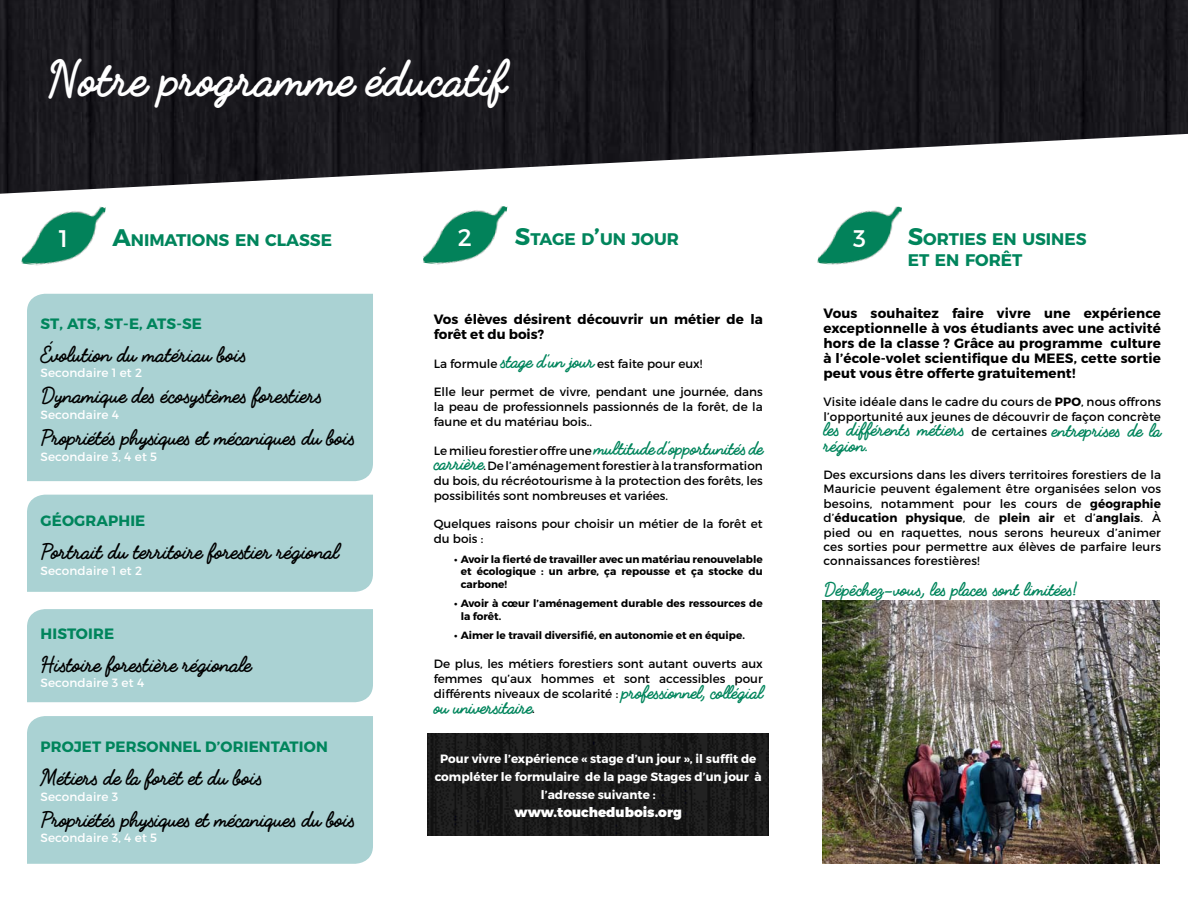
<style>
.page{position:relative;width:1188px;height:918px;background:#fff}
.page>*{position:absolute;margin:0;border:0;box-sizing:border-box;transform-origin:0 0}
.t1{font:700 48px "Fabfelt Script";letter-spacing:.01em;color:#fff}
.t2{font:24px "Montserrat";color:#fff}
.t3{font:700 21px "Fabfelt Script";color:#000}
.t4{font:700 21px "Fabfelt Script";letter-spacing:.02em;color:#000}
.t5{font:700 18px/15.8px "Fabfelt Script";letter-spacing:.01em;color:#00855c}
.t6{font:700 18px "Fabfelt Script";letter-spacing:-.01em;color:#00855c}
.t7{font:700 16.8px/21px "Montserrat";color:#00855c}
.t8{font:700 15px "Montserrat";letter-spacing:.01em;color:#00855c}
.t9{font:700 13.5px/15px "Montserrat";letter-spacing:.01em;color:#000}
.t10{font:900 13.5px "Montserrat";color:#fff}
.t11{font:12px/15px "Montserrat";color:#000;text-align:justify}
.t12{font:700 12px/18px "Montserrat";color:#fff;text-align:center}
.t13{font:12px "Montserrat";letter-spacing:.01em;color:#fff}
.t14{font:700 10.5px/12.6px "Montserrat";color:#000;text-align:justify}
.s1{font-size:24px}
.s2{font-family:"Fabfelt Script";font-weight:700;font-size:18px;color:#00855c}
.s3{font-family:"Montserrat";font-weight:400;font-size:12px;color:#000}
.s4{font-weight:700}
</style>
<div class="page">
<img style="left:427px;top:733px;width:342px;height:102px">
<img style="left:0;top:0;width:1188px;height:194px">
<img style="left:822px;top:600px;width:338px;height:263px">
<div style="left:27px;top:716px;width:346px;height:148px;background:#aad2d3"></div>
<div style="left:27px;top:609px;width:346px;height:93px;background:#aad2d3"></div>
<div style="left:27px;top:495px;width:346px;height:97px;background:#aad2d3"></div>
<div style="left:27px;top:294px;width:346px;height:187px;background:#aad2d3"></div>
<img style="left:817px;top:206px;width:85px;height:59px">
<img style="left:423px;top:206px;width:84px;height:59px">
<img style="left:21px;top:206px;width:85px;height:60px">
<h1 class="t1" style="left:47px;top:47px;width:460px">Notre programme éducatif</h1>
<h2 class="t2" style="left:59px;top:224px;width:11px">1</h2>
<h3 class="t7" style="left:112px;top:230px;width:221px"><span class="s1">A</span>NIMATIONS EN CLASSE</h3>
<h2 class="t2" style="left:458px;top:223px;width:16px">2</h2>
<h3 class="t7" style="left:515px;top:229px;width:166px"><span class="s1">S</span>TAGE D<span class="s1">’</span>UN JOUR</h3>
<h2 class="t2" style="left:853px;top:223px;width:14px">3</h2>
<h3 class="t7" style="left:908px;top:229px;width:180px"><span class="s1">S</span>ORTIES EN USINES<br>ET EN FORÊT</h3>
<p class="t8" style="left:40px;top:314px;width:153px">ST, ATS, ST-E, ATS-SE</p>
<h3 class="t3" style="left:40px;top:340px;width:207px">Évolution du matériau bois</h3>
<p class="t13" style="left:40px;top:366px;width:103px">Secondaire 1 et 2</p>
<h3 class="t3" style="left:40px;top:382px;width:283px">Dynamique des écosystèmes forestiers</h3>
<p class="t13" style="left:40px;top:407px;width:80px">Secondaire 4</p>
<h3 class="t3" style="left:40px;top:423px;width:316px">Propriétés physiques et mécaniques du bois</h3>
<p class="t13" style="left:40px;top:449px;width:118px">Secondaire 3, 4 et 5</p>
<p class="t8" style="left:40px;top:512px;width:98px">GÉOGRAPHIE</p>
<h3 class="t3" style="left:40px;top:538px;width:300px">Portrait du territoire forestier régional</h3>
<p class="t13" style="left:40px;top:563px;width:103px">Secondaire 1 et 2</p>
<p class="t8" style="left:40px;top:624px;width:73px">HISTOIRE</p>
<h3 class="t3" style="left:40px;top:650px;width:212px">Histoire forestière régionale</h3>
<p class="t13" style="left:40px;top:676px;width:105px">Secondaire 3 et 4</p>
<p class="t8" style="left:40px;top:737px;width:130px">PROJET PERSONNEL</p>
<p class="t8" style="left:205px;top:737px;width:49px">D’ORIENT</p>
<p class="t8" style="left:279px;top:737px;width:48px">ATION</p>
<h3 class="t4" style="left:40px;top:763px;width:223px">Métiers de la forêt et du bois</h3>
<p class="t13" style="left:40px;top:789px;width:79px">Secondaire 3</p>
<h3 class="t3" style="left:40px;top:805px;width:316px">Propriétés physiques et mécaniques du bois</h3>
<p class="t13" style="left:40px;top:831px;width:118px">Secondaire 3, 4 et 5</p>
<p class="t9" style="left:434px;top:312px;width:331px">Vos élèves désirent découvrir un métier de la forêt et du bois?</p>
<p class="t11" style="left:434px;top:356px;width:270px">La formule <span class="s2">stage d’un jour</span> est faite pour eux!</p>
<p class="t11" style="left:434px;top:385px;width:331px">Elle leur permet de vivre, pendant une journée, dans la peau de professionnels passionnés de la forêt, de la faune et du matériau bois..</p>
<p class="t11" style="left:434px;top:443px;width:331px">Le milieu forestier offre une <span class="s2">multitude d’opportunités de carrière</span>. De l’aménagement forestier à la transformation du bois, du récréotourisme à la protection des forêts, les possibilités sont nombreuses et variées.</p>
<p class="t11" style="left:434px;top:517px;width:331px">Quelques raisons pour choisir un métier de la forêt et du bois :</p>
<p class="t14" style="left:461px;top:553px;width:304px;text-indent:-7px">• Avoir la fierté de travailler avec un matériau renouvelable et écologique : un arbre, ça repousse et ça stocke du carbone!</p>
<p class="t14" style="left:461px;top:597px;width:304px;text-indent:-7px">• Avoir à cœur l’aménagement durable des ressources de la forêt.</p>
<p class="t14" style="left:454px;top:629px;width:292px">• Aimer le travail diversifié, en autonomie et en équipe.</p>
<p class="t11" style="left:434px;top:656px;width:331px">De plus, les métiers forestiers sont autant ouverts aux femmes qu’aux hommes et sont accessibles pour différents niveaux de scolarité : <span class="s2">professionnel, collégial</span></p>
<h3 class="t6" style="left:434px;top:695px;width:102px">ou universitaire<span class="s3">.</span></h3>
<p class="t12" style="left:435px;top:750px;width:329px">Pour vivre l’expérience « stage d’un jour », il suffit de compléter le formulaire de la page Stages d’un jour à l’adresse suivante :</p>
<p class="t10" style="left:515px;top:804px;width:169px">www.touchedubois.org</p>
<p class="t9" style="left:824px;top:306px;width:339px;text-align:justify">Vous souhaitez faire vivre une expérience exceptionnelle à vos étudiants avec une activité hors de la classe ? Grâce au programme culture à l’école-volet scientifique du MEES</p>
<p class="t9" style="left:824px;top:351px;width:339px;text-indent:250px">, cette sortie peut vous être offerte gratuitement!</p>
<p class="t11" style="left:824px;top:394px;width:339px">Visite idéale dans le cadre du cours de <span class="s4">PPO</span>, nous offrons l’opportunité aux jeunes de découvrir de façon concrète</p>
<h3 class="t5" style="left:824px;top:422px;width:339px">les différents métiers <span class="s3">de certaines</span> entreprises de la région.</h3>
<p class="t11" style="left:824px;top:468px;width:339px;line-height:14.4px">Des excursions dans les divers territoires forestiers de la Mauricie peuvent également être organisées selon vos besoins, notamment pour les cours de <span class="s4">géographie </span>d’<span class="s4">éducation physique</span>, de <span class="s4">plein air</span> et d’<span class="s4">anglais</span>. À pied ou en raquettes, nous serons heureux d’animer ces sorties pour permettre aux élèves de parfaire leurs connaissances forestières!</p>
<h3 class="t5" style="left:824px;top:581px;width:256px">Dépêchez-vous, les places sont limitées!</h3>
</div>
